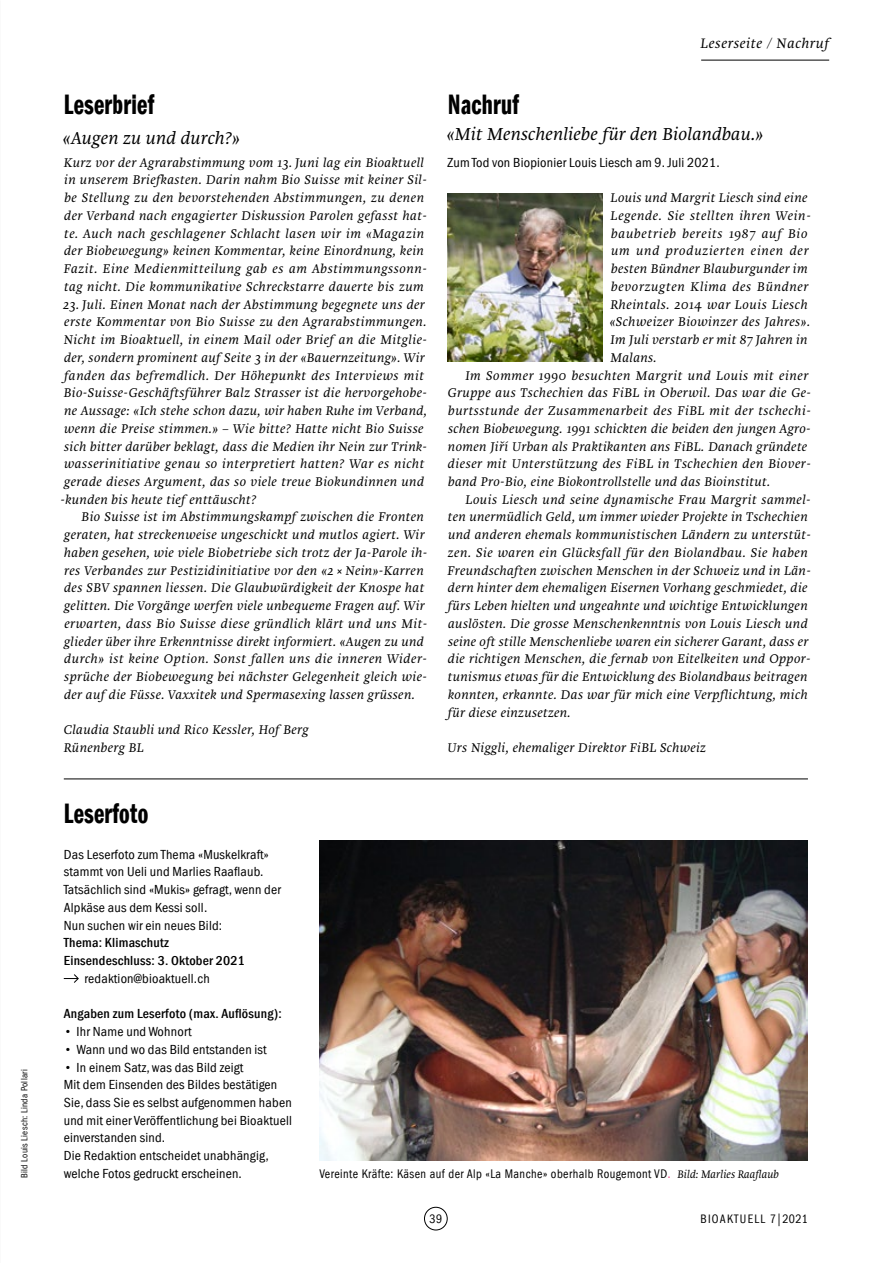
<style>
.page{position:relative;width:893px;height:1263px;background:#fff}
.page>*{position:absolute;margin:0;border:0;box-sizing:border-box;transform-origin:0 0}
.t1{font:28.95px "Franklin Gothic LT Com Dm Cm";letter-spacing:.01em;color:#000;scale:.93 1}
.t2{font:italic 300 18px "Brioni Pro";letter-spacing:.01em;color:#000}
.t3{font:italic 300 14.25px "Brioni Pro";letter-spacing:.04em;color:#000}
.t4{font:condensed 13.5px/17.7px "Franklin Gothic LT Com";letter-spacing:.015em;color:#000}
.t5{font:500 condensed 13.5px/17.7px "Franklin Gothic LT Com";letter-spacing:.015em;color:#000}
.t6{font:italic 300 13.2px/17.7px "Brioni Pro";letter-spacing:.03em;color:#000}
.t7{font:italic 300 13.2px "Brioni Pro";letter-spacing:.05em;color:#000}
.t8{font:italic 300 13.2px "Brioni Pro";letter-spacing:.055em;color:#000}
.t9{font:italic 300 13.2px "Brioni Pro";letter-spacing:.06em;color:#000}
.t10{font:condensed 12.9px "Franklin Gothic LT Com";letter-spacing:.035em;color:#000;scale:.95 1}
.t11{font:condensed 12.6px "Franklin Gothic LT Com";letter-spacing:.11em;color:#000;scale:.95 1}
.t12{font:condensed 9.45px "Franklin Gothic LT Com";letter-spacing:.035em;color:#000;scale:.95 1}
.s1{font-weight:500;font-stretch:normal}
.s2{font-size:13.5px;color:#ed508e}
.s3{font-family:"Brioni Pro";font-weight:300;font-style:italic;font-stretch:normal;font-size:11.4px}
</style>
<div class="page">
<div style="left:424px;top:1207px;width:24px;height:23px;border:1px solid #000;border-radius:50%"></div>
<hr style="left:64px;top:778px;width:744px;height:1px;background:#000">
<svg style="left:64px;top:974px;width:15px;height:9px"></svg>
<img style="left:320px;top:841px;width:488px;height:319px">
<img style="left:448px;top:193px;width:154px;height:169px">
<hr style="left:701px;top:60px;width:128px;height:1px;background:#000">
<p class="t12" style="left:19px;top:1178px;width:116px;rotate:-90deg">Bild Louis Liesch: Linda Pollari</p>
<p class="t3" style="left:701px;top:33px;width:130px">Leserseite / Nachruf</p>
<h1 class="t1" style="left:64px;top:88px;width:99px">Leserbrief</h1>
<h1 class="t1" style="left:448px;top:88px;width:78px">Nachruf</h1>
<h2 class="t2" style="left:63px;top:126px;width:178px">«Augen zu und durch?»</h2>
<p class="t6" style="left:64px;top:154px;width:365px">Kurz vor der Agrarabstimmung vom 13. Juni lag ein Bioaktuell in unserem Briefkasten. Darin nahm Bio Suisse mit keiner Sil&shy;be Stellung zu den bevorstehenden Abstimmungen, zu denen der Verband nach engagierter Diskussion Parolen gefasst hat&shy;te. Auch nach geschlagener Schlacht lasen wir im «Magazin der Biobewegung» keinen Kommentar, keine Einordnung, kein Fazit. Eine Medienmitteilung gab es am Abstimmungssonn&shy;tag nicht. Die kommunikative Schreckstarre dauerte bis zum</p>
<p class="t6" style="left:61px;top:295px;width:368px">23. Juli. Einen Monat nach der Abstimmung begegnete uns der erste Kommentar von Bio Suisse zu den Agrarabstimmungen.<br>Nicht im Bioaktuell, in einem Mail oder Brief an die Mitglie&shy;der, sondern prominent auf Seite 3 in der «Bauernzeitung». Wir fanden das befremdlich. Der Höhepunkt des Interviews mit Bio-Suisse-Geschäftsführer Balz Strasser ist die hervorgehobe&shy;ne Aussage: «Ich stehe schon dazu, wir haben Ruhe im Verband, wenn die Preise stimmen.» – Wie bitte? Hatte nicht Bio Suisse sich bitter darüber beklagt, dass die Medien ihr Nein zur Trink&shy;wasserinitiative genau so interpretiert hatten? War es nicht gerade dieses Argument, das so viele treue Biokundinnen und -kunden bis heute tief enttäuscht?</p>
<p class="t6" style="left:64px;top:508px;width:365px;text-indent:17px">Bio Suisse ist im Abstimmungskampf zwischen die Fronten geraten, hat streckenweise ungeschickt und mutlos agiert. Wir haben gesehen, wie viele Biobetriebe sich trotz der Ja-Parole ih&shy;res Verbandes zur Pestizidinitiative vor den «2 × Nein»-Karren des SBV spannen liessen. Die Glaubwürdigkeit der Knospe hat gelitten. Die Vorgänge werfen viele unbequeme Fragen auf. Wir erwarten, dass Bio Suisse diese gründlich klärt und uns Mit&shy;glieder über ihre Erkenntnisse direkt informiert. «Augen zu und durch» ist keine Option. Sonst fallen uns die inneren Wider&shy;sprüche der Biobewegung bei nächster Gelegenheit gleich wie&shy;der auf die Füsse. Vaxxitek und Spermasexing lassen grüssen.</p>
<p class="t6" style="left:64px;top:721px;width:246px">Claudia Staubli und Rico Kessler, Hof Berg<br>Rünenberg BL</p>
<h2 class="t2" style="left:447px;top:122px;width:318px">«Mit Menschenliebe für den Biolandbau.»</h2>
<p class="t4" style="left:448px;top:154px;width:274px">Zum Tod von Biopionier Louis Liesch am 9. Juli 2021.</p>
<p class="t6" style="left:611px;top:189px;width:198px">Louis und Margrit Liesch sind eine</p>
<p class="t7" style="left:611px;top:206px;width:200px">Legende. Sie stellten ihren Wein-</p>
<p class="t8" style="left:611px;top:224px;width:198px">baubetrieb bereits 1987 auf Bio</p>
<p class="t9" style="left:611px;top:242px;width:199px">um und produzierten einen der</p>
<p class="t6" style="left:611px;top:260px;width:198px">besten Bündner Blauburgunder im</p>
<p class="t7" style="left:611px;top:277px;width:199px">bevorzugten Klima des Bündner</p>
<p class="t6" style="left:611px;top:295px;width:199px">Rheintals. 2014 war Louis Liesch</p>
<p class="t6" style="left:610px;top:313px;width:202px">«Schweizer Biowinzer des Jahres».</p>
<p class="t6" style="left:611px;top:331px;width:199px">Im Juli verstarb er mit 87 Jahren in</p>
<p class="t6" style="left:611px;top:349px;width:48px">Malans.</p>
<p class="t6" style="left:465px;top:366px;width:345px">Im Sommer 1990 besuchten Margrit und Louis mit einer</p>
<p class="t6" style="left:448px;top:384px;width:365px">Gruppe aus Tschechien das FiBL in Oberwil. Das war die Ge-</p>
<p class="t6" style="left:448px;top:402px;width:364px">burtsstunde der Zusammenarbeit des FiBL mit der tschechi-</p>
<p class="t6" style="left:448px;top:420px;width:364px">schen Biobewegung. 1991 schickten die beiden den jungen Agro-</p>
<p class="t6" style="left:448px;top:437px;width:361px">nomen Jiří Urban als Praktikanten ans FiBL. Danach gründete</p>
<p class="t6" style="left:448px;top:455px;width:365px">dieser mit Unterstützung des FiBL in Tschechien den Biover-</p>
<p class="t6" style="left:448px;top:473px;width:323px">band Pro-Bio, eine Biokontrollstelle und das Bioinstitut.</p>
<p class="t6" style="left:465px;top:491px;width:347px">Louis Liesch und seine dynamische Frau Margrit sammel-</p>
<p class="t6" style="left:448px;top:508px;width:361px">ten unermüdlich Geld, um immer wieder Projekte in Tschechien</p>
<p class="t6" style="left:448px;top:526px;width:365px">und anderen ehemals kommunistischen Ländern zu unterstüt-</p>
<p class="t6" style="left:448px;top:544px;width:361px">zen. Sie waren ein Glücksfall für den Biolandbau. Sie haben</p>
<p class="t6" style="left:447px;top:561px;width:365px">Freundschaften zwischen Menschen in der Schweiz und in Län-</p>
<p class="t6" style="left:448px;top:579px;width:361px">dern hinter dem ehemaligen Eisernen Vorhang geschmiedet, die</p>
<p class="t6" style="left:448px;top:597px;width:361px">fürs Leben hielten und ungeahnte und wichtige Entwicklungen</p>
<p class="t6" style="left:448px;top:615px;width:361px">auslösten. Die grosse Menschenkenntnis von Louis Liesch und</p>
<p class="t6" style="left:448px;top:632px;width:362px">seine oft stille Menschenliebe waren ein sicherer Garant, dass er</p>
<p class="t6" style="left:448px;top:650px;width:364px">die richtigen Menschen, die fernab von Eitelkeiten und Oppor-</p>
<p class="t6" style="left:448px;top:668px;width:361px">tunismus etwas für die Entwicklung des Biolandbaus beitragen</p>
<p class="t6" style="left:448px;top:686px;width:361px">konnten, erkannte. Das war für mich eine Verpflichtung, mich</p>
<p class="t6" style="left:448px;top:703px;width:124px">für diese einzusetzen.</p>
<p class="t6" style="left:447px;top:739px;width:260px">Urs Niggli, ehemaliger Direktor FiBL Schweiz</p>
<h1 class="t1" style="left:64px;top:798px;width:92px">Leserfoto</h1>
<p class="t4" style="left:64px;top:845px;width:219px">Das Leserfoto zum Thema «Muskelkraft» stammt von Ueli und Marlies Raaflaub.<br>Tatsächlich sind «Mukis» gefragt, wenn der Alpkäse aus dem Kessi soll.<br>Nun suchen wir ein neues Bild:</p>
<p class="t5" style="left:64px;top:934px;width:183px">Thema: Klimaschutz<br>Einsendeschluss: 3. Oktober 2021</p>
<p class="t4" style="left:84px;top:969px;width:127px">redaktion@bioaktuell.ch</p>
<p class="t5" style="left:64px;top:1005px;width:219px">Angaben zum Leserfoto (max. Auflösung):</p>
<p class="t4" style="left:64px;top:1023px;width:129px"><span class="s1">•</span> Ihr Name und Wohnort</p>
<p class="t4" style="left:64px;top:1040px;width:205px"><span class="s1">•</span> Wann und wo das Bild entstanden ist</p>
<p class="t4" style="left:64px;top:1058px;width:230px"><span class="s1">•</span> In einem Satz, was das Bild zeigt<br>Mit dem Einsenden des Bildes bestätigen Sie, dass Sie es selbst aufgenommen haben und mit einer Veröffentlichung bei Bioaktuell einverstanden sind.<br>Die Redaktion entscheidet unabhängig,</p>
<p class="t4" style="left:64px;top:1165px;width:180px">welche Fotos gedruckt erscheinen.</p>
<p class="t10" style="left:320px;top:1166px;width:485px">Vereinte Kräfte: Käsen auf der Alp «La Manche» oberhalb Rougemont VD<span class="s2">.</span> <span class="s3">Bild: Marlies Raaflaub</span></p>
<p class="t11" style="left:430px;top:1212px;width:15px">39</p>
<p class="t11" style="left:700px;top:1212px;width:115px">BIOAKTUELL 7|2021</p>
</div>
